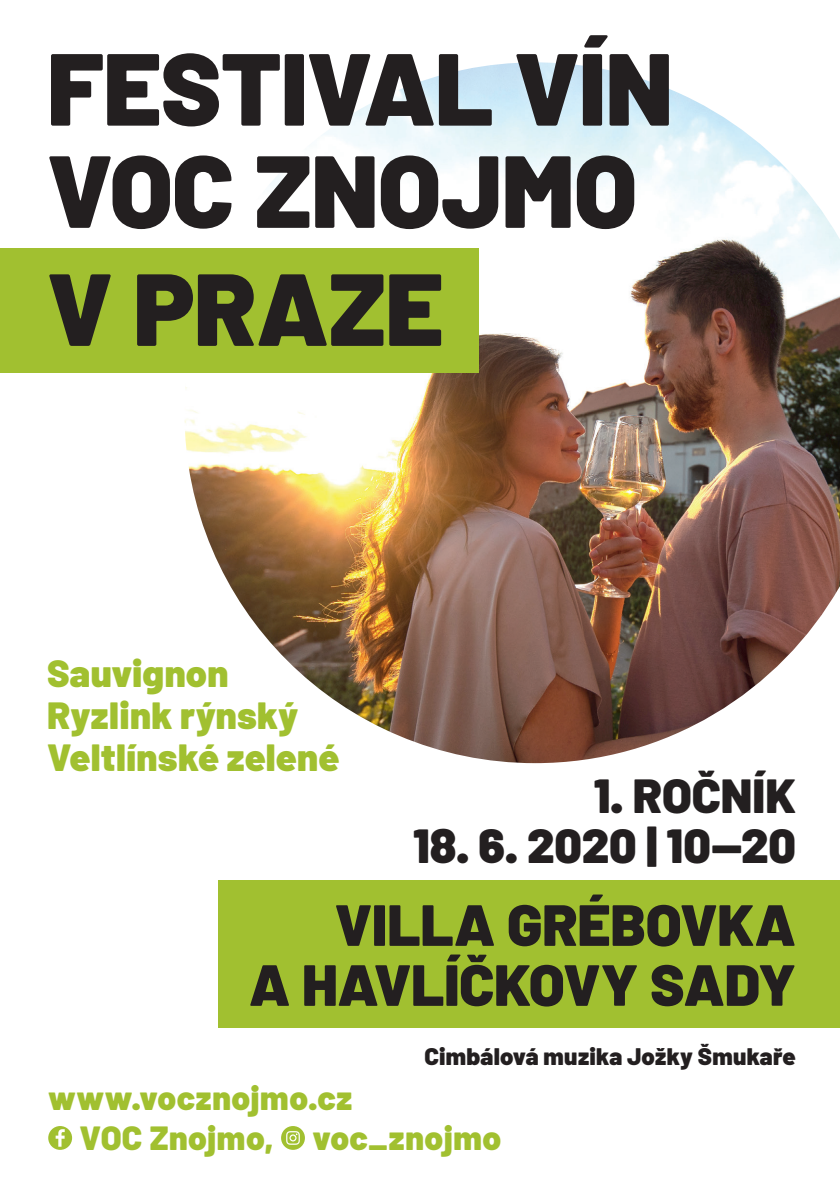
<style>
.page{position:relative;width:840px;height:1191px;background:#fff}
.page>*{position:absolute;margin:0;border:0;box-sizing:border-box;transform-origin:0 0}
.t1{font:900 102.2px/102.2px "Barlow";letter-spacing:-.01em;color:#231f20}
.t2{font:900 58px/60px "Barlow";letter-spacing:-.005em;color:#231f20;text-align:right}
.t3{font:900 48px "Barlow";letter-spacing:-.005em;color:#231f20}
.t4{font:900 38px/42px "Barlow";letter-spacing:.005em;color:#a1c030}
.t5{font:900 33.6px/40.4px "Barlow";letter-spacing:.015em;color:#a1c030}
.t6{font:900 24px "Barlow";letter-spacing:.01em;color:#231f20}
</style>
<div class="page">
<img style="left:184px;top:62px;width:655px;height:701px">
<div style="left:0;top:248px;width:478px;height:125px;background:#a1c030"></div>
<div style="left:218px;top:880px;width:621px;height:148px;background:#a1c030"></div>
<svg style="left:48px;top:1126px;width:24px;height:23px"></svg>
<svg style="left:281px;top:1126px;width:24px;height:23px"></svg>
<h1 class="t1" style="left:47px;top:38px;width:627px">FESTIVAL VÍN<br>VOC ZNOJMO</h1>
<h1 class="t1" style="left:47px;top:258px;width:398px">V PRAZE</h1>
<p class="t4" style="left:47px;top:653px;width:294px">Sauvignon<br>Ryzlink rýnský<br>Veltlínské zelené</p>
<p class="t3" style="left:593px;top:766px;width:203px">1. ROČNÍK</p>
<p class="t3" style="left:413px;top:816px;width:384px">18. 6. 2020 | 10—20</p>
<h2 class="t2" style="left:249px;top:895px;width:548px">VILLA GRÉBOVKA<br>A HAVLÍČKOVY SADY</h2>
<p class="t6" style="left:424px;top:1041px;width:373px">Cimbálová muzika Jožky Šmukaře</p>
<p class="t5" style="left:79px;top:1077px;width:423px;text-indent:-31px">www.vocznojmo.cz<br>VOC Znojmo, voc_znojmo</p>
</div>
